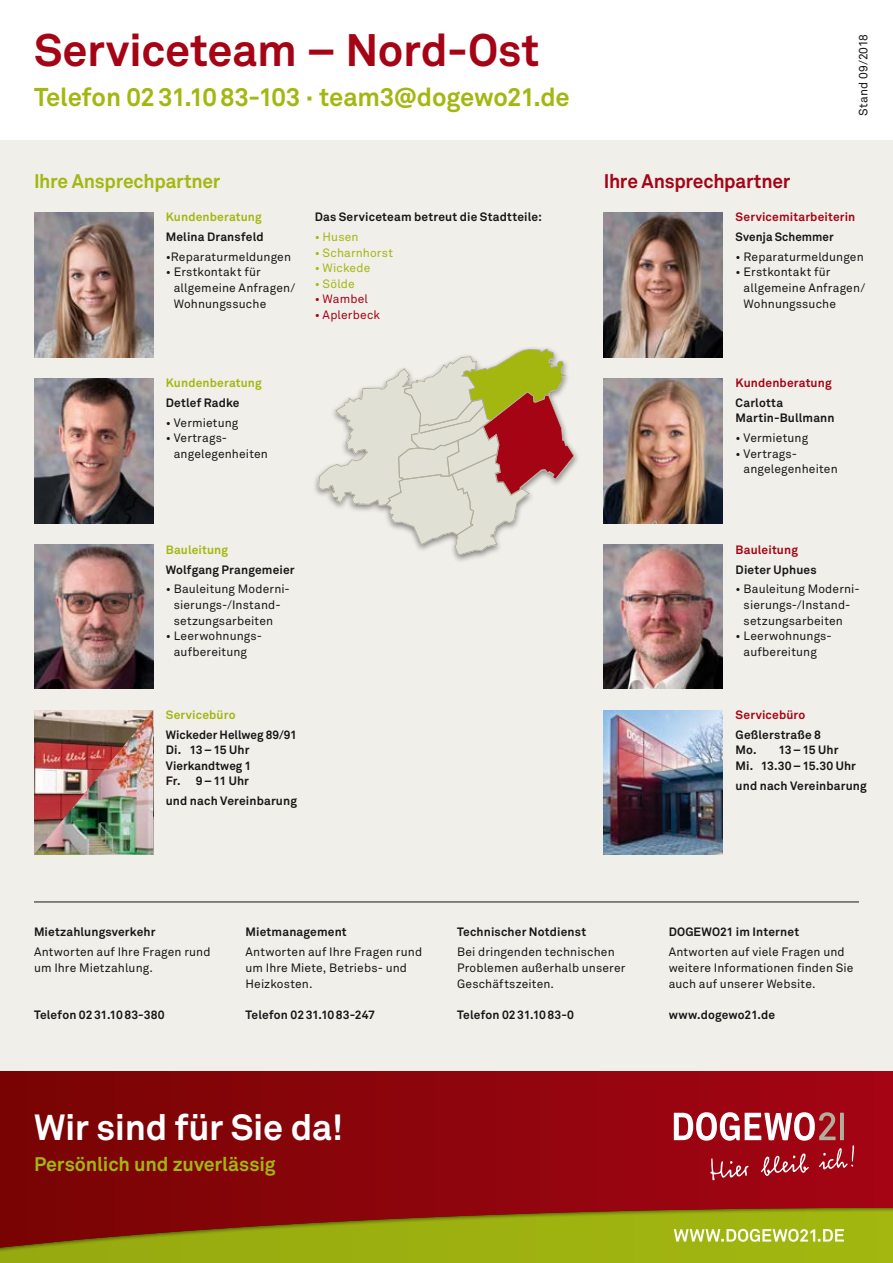
<style>
.page{position:relative;width:893px;height:1263px;background:#fff}
.page>*{position:absolute;margin:0;border:0;box-sizing:border-box;transform-origin:0 0}
.t1{font:700 45px "Akkurat Pro";letter-spacing:-.005em;color:#a50415}
.t2{font:700 36px "Akkurat Pro";letter-spacing:-.01em;color:#fff}
.t3{font:700 25.5px "Akkurat Pro";letter-spacing:-.01em;color:#a3b710}
.t4{font:700 19.5px "Akkurat Pro";letter-spacing:-.01em;color:#a3b710}
.t5{font:700 19.5px "Akkurat Pro";letter-spacing:-.015em;color:#a50415}
.t6{font:12px/15.6px "Akkurat Pro";letter-spacing:.01em;color:#181716}
.t7{font:700 12px/15.6px "Akkurat Pro";letter-spacing:.01em;color:#181716}
.t8{font:700 12px "Akkurat Pro";letter-spacing:.015em;color:#a50415}
.t9{font:700 12px "Akkurat Pro";letter-spacing:.015em;color:#a3b710}
.t10{font:12px "Akkurat Pro";letter-spacing:.01em;color:#a3b710}
.t11{font:12px "Akkurat Pro";letter-spacing:.015em;color:#a50415}
</style>
<div class="page">
<div style="left:0;top:140px;width:893px;height:931px;background:#f0efea"></div>
<div style="left:0;top:1071px;width:893px;height:192px;background:linear-gradient(to right,#780403,#a40515)"></div>
<div style="left:0;top:1205px;width:893px;height:58px;background:#181716;opacity:.5"></div>
<svg style="left:674px;top:1112px;width:180px;height:68px;background:#b23b45"></svg>
<svg style="left:674px;top:1229px;width:170px;height:13px"></svg>
<img style="left:34px;top:378px;width:119px;height:145px">
<img style="left:34px;top:544px;width:119px;height:145px">
<img style="left:34px;top:710px;width:119px;height:145px">
<img style="left:604px;top:544px;width:119px;height:145px">
<img style="left:604px;top:213px;width:119px;height:144px">
<img style="left:604px;top:378px;width:119px;height:145px">
<img style="left:604px;top:710px;width:119px;height:145px">
<svg style="left:318px;top:348px;width:257px;height:208px"></svg>
<hr style="left:34px;top:901px;width:825px;height:1px;background:#181716">
<img style="left:34px;top:213px;width:119px;height:144px">
<h1 class="t1" style="left:34px;top:22px;width:507px">Serviceteam – Nord-Ost</h1>
<h3 class="t3" style="left:34px;top:82px;width:537px">Telefon 0231.1083-103 · team3@dogewo21.de</h3>
<h3 class="t4" style="left:34px;top:169px;width:188px">Ihre Ansprechpartner</h3>
<h3 class="t5" style="left:604px;top:169px;width:188px">Ihre Ansprechpartner</h3>
<p class="t6" style="left:856px;top:116px;width:83px;rotate:-90deg">Stand 09/2018</p>
<p class="t9" style="left:166px;top:209px;width:97px">Kundenberatung</p>
<p class="t7" style="left:166px;top:229px;width:99px">Melina Dransfeld</p>
<p class="t6" style="left:166px;top:249px;width:127px">•Reparaturmeldungen</p>
<p class="t6" style="left:174px;top:265px;width:123px;text-indent:-8px">• Erstkontakt für allgemeine Anfragen/<br>Wohnungssuche</p>
<p class="t7" style="left:315px;top:209px;width:229px">Das Serviceteam betreut die Stadtteile:</p>
<p class="t10" style="left:315px;top:230px;width:45px">• Husen</p>
<p class="t10" style="left:315px;top:245px;width:80px">• Scharnhorst</p>
<p class="t10" style="left:315px;top:261px;width:57px">• Wickede</p>
<p class="t10" style="left:315px;top:277px;width:42px">• Sölde</p>
<p class="t11" style="left:315px;top:292px;width:55px">• Wambel</p>
<p class="t11" style="left:315px;top:308px;width:67px">• Aplerbeck</p>
<p class="t9" style="left:166px;top:375px;width:97px">Kundenberatung</p>
<p class="t7" style="left:166px;top:395px;width:75px">Detlef Radke</p>
<p class="t6" style="left:166px;top:415px;width:74px">• Vermietung</p>
<p class="t6" style="left:174px;top:431px;width:96px;text-indent:-8px">• Vertrags&shy;angelegenheiten</p>
<p class="t9" style="left:166px;top:542px;width:64px">Bauleitung</p>
<p class="t7" style="left:166px;top:562px;width:130px">Wolfgang Prangemeier</p>
<p class="t6" style="left:174px;top:582px;width:118px;text-indent:-8px">• Bauleitung Moderni&shy;sierungs-/Instand&shy;setzungsarbeiten</p>
<p class="t6" style="left:166px;top:628px;width:94px;text-align:center">• Leerwohnungs--- aufbereitung</p>
<p class="t9" style="left:166px;top:707px;width:71px">Servicebüro</p>
<p class="t7" style="left:166px;top:727px;width:132px">Wickeder Hellweg 89/91<br>Di. 13–15 Uhr<br>Vierkandtweg 1<br>Fr. 9–11 Uhr</p>
<p class="t7" style="left:166px;top:793px;width:133px">und nach Vereinbarung</p>
<p class="t8" style="left:736px;top:209px;width:121px">Servicemitarbeiterin</p>
<p class="t7" style="left:736px;top:229px;width:100px">Svenja Schemmer</p>
<p class="t6" style="left:736px;top:249px;width:130px">• Reparaturmeldungen</p>
<p class="t6" style="left:744px;top:265px;width:123px;text-indent:-8px">• Erstkontakt für allgemeine Anfragen/<br>Wohnungssuche</p>
<p class="t8" style="left:736px;top:375px;width:97px">Kundenberatung</p>
<p class="t7" style="left:736px;top:395px;width:100px">Carlotta<br>Martin-Bullmann</p>
<p class="t6" style="left:736px;top:431px;width:74px">• Vermietung</p>
<p class="t6" style="left:744px;top:446px;width:96px;text-indent:-8px">• Vertrags&shy;angelegenheiten</p>
<p class="t8" style="left:736px;top:542px;width:64px">Bauleitung</p>
<p class="t7" style="left:736px;top:562px;width:83px">Dieter Uphues</p>
<p class="t6" style="left:744px;top:582px;width:118px;text-indent:-8px">• Bauleitung Moderni&shy;sierungs-/Instand&shy;setzungsarbeiten</p>
<p class="t6" style="left:736px;top:628px;width:95px;text-align:center">• Leerwohnungs-- aufbereitung</p>
<p class="t8" style="left:736px;top:707px;width:71px">Servicebüro</p>
<p class="t7" style="left:736px;top:727px;width:122px">Geßlerstraße 8<br>Mo. 13–15 Uhr<br>Mi. 13.30–15.30 Uhr</p>
<p class="t7" style="left:736px;top:778px;width:133px">und nach Vereinbarung</p>
<p class="t7" style="left:34px;top:924px;width:123px">Mietzahlungsverkehr</p>
<p class="t6" style="left:34px;top:945px;width:178px">Antworten auf Ihre Fragen rund um Ihre Mietzahlung.</p>
<p class="t7" style="left:34px;top:1007px;width:132px">Telefon 0231.1083-380</p>
<p class="t7" style="left:246px;top:924px;width:103px">Mietmanagement</p>
<p class="t6" style="left:246px;top:945px;width:178px">Antworten auf Ihre Fragen rund um Ihre Miete, Betriebs- und<br>Heizkosten.</p>
<p class="t7" style="left:246px;top:1007px;width:131px">Telefon 0231.1083-247</p>
<p class="t7" style="left:457px;top:924px;width:131px">Technischer Notdienst</p>
<p class="t6" style="left:457px;top:945px;width:170px">Bei dringenden technischen<br>Problemen außerhalb unserer<br>Geschäftszeiten.</p>
<p class="t7" style="left:457px;top:1007px;width:118px">Telefon 0231.1083-0</p>
<h2 class="t2" style="left:34px;top:1105px;width:311px">Wir sind für Sie da!</h2>
<h3 class="t4" style="left:34px;top:1152px;width:243px">Persönlich und zuverlässig</h3>
<p class="t7" style="left:669px;top:924px;width:132px">DOGEWO21 im Internet</p>
<p class="t6" style="left:669px;top:945px;width:186px">Antworten auf viele Fragen und weitere Informationen finden Sie auch auf unserer Website.</p>
<p class="t7" style="left:669px;top:1007px;width:108px">www.dogewo21.de</p>
</div>
